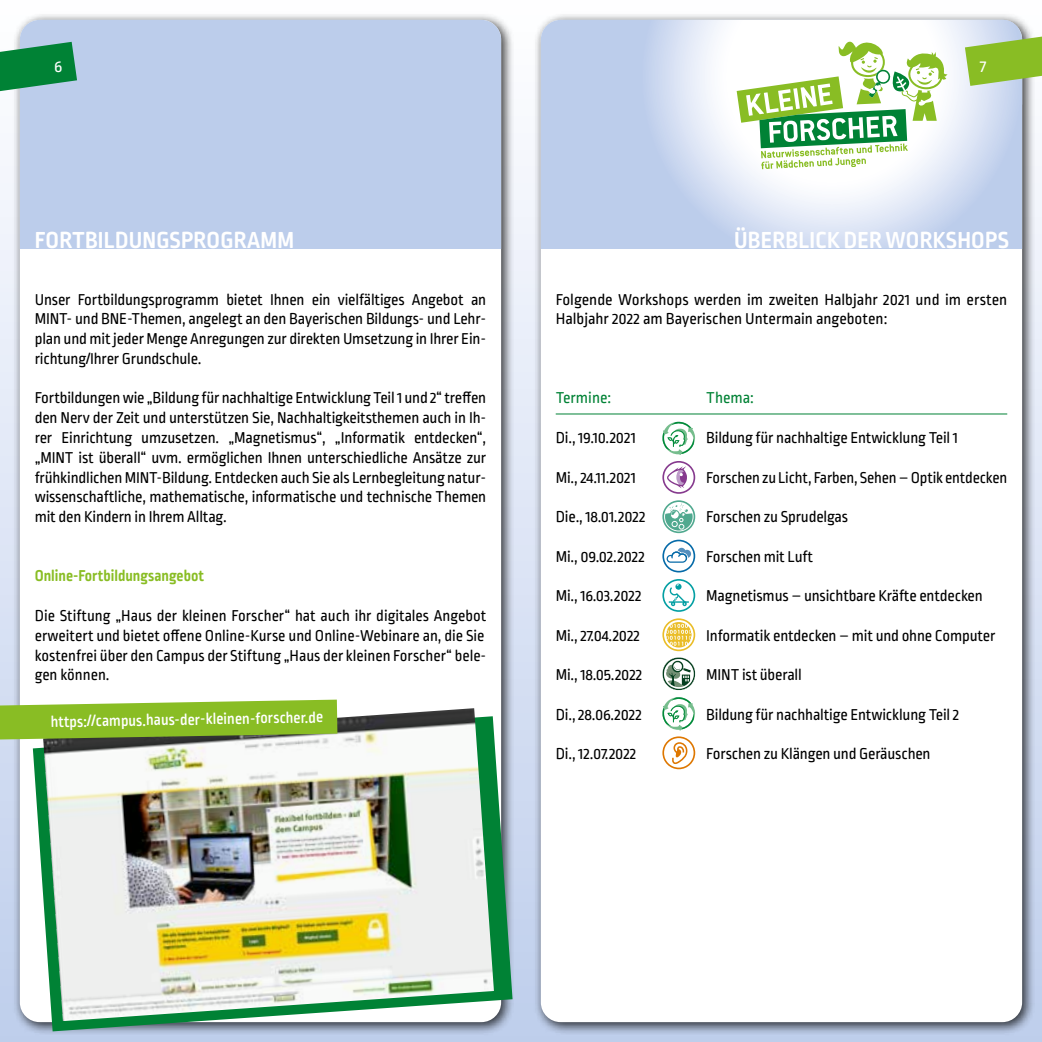
<style>
.page{position:relative;width:1042px;height:1042px;background:#fff}
.page>*{position:absolute;margin:0;border:0;box-sizing:border-box;transform-origin:0 0}
.t1{font:700 24.5px "Ropa Soft Pro";letter-spacing:.01em;color:#fff}
.t2{font:17.5px "Ropa Soft Pro";color:#fff}
.t3{font:16.62px/19.8px "Ropa Soft Pro";letter-spacing:-.01em;color:#000;text-align:justify}
.t4{font:500 16.62px "Ropa Soft Pro";color:#fff}
.t5{font:700 16.62px "Ropa Soft Pro";color:#89bd24}
.t6{font:16.62px "Ropa Soft Pro";color:#008235}
</style>
<div class="page">
<div style="left:521px;top:0;width:521px;height:1042px;background:linear-gradient(to bottom,#fff,#beceec)"></div>
<div style="left:0;top:0;width:521px;height:1042px;background:linear-gradient(to bottom,#fff,#beceec)"></div>
<div style="left:12px;top:12px;width:502px;height:1023px;background:#000;opacity:.75"></div>
<div style="left:20px;top:20px;width:481px;height:1002px;background:#fff;border-radius:20px"></div>
<div style="left:20px;top:20px;width:481px;height:228px;background:#bccdeb"></div>
<svg style="left:0;top:42px;width:77px;height:55px"></svg>
<div style="left:533px;top:12px;width:502px;height:1023px;background:#000;opacity:.75"></div>
<div style="left:541px;top:20px;width:481px;height:1002px;background:#fff;border-radius:20px"></div>
<div style="left:541px;top:20px;width:481px;height:228px;background:#bccdeb"></div>
<svg style="left:652px;top:20px;width:370px;height:228px"></svg>
<svg style="left:965px;top:31px;width:77px;height:55px;background:#a0c762"></svg>
<svg style="left:736px;top:36px;width:211px;height:133px;background:#c7e1bb"></svg>
<hr style="left:556px;top:413px;width:451px;height:1px;background:#008235">
<svg style="left:662px;top:657px;width:33px;height:33px"></svg>
<svg style="left:662px;top:461px;width:33px;height:33px"></svg>
<svg style="left:662px;top:736px;width:33px;height:33px"></svg>
<svg style="left:662px;top:500px;width:33px;height:33px"></svg>
<svg style="left:662px;top:579px;width:33px;height:33px"></svg>
<svg style="left:662px;top:540px;width:33px;height:32px"></svg>
<svg style="left:662px;top:421px;width:33px;height:34px"></svg>
<svg style="left:662px;top:697px;width:33px;height:33px"></svg>
<svg style="left:662px;top:618px;width:33px;height:33px"></svg>
<svg style="left:33px;top:716px;width:479px;height:315px"></svg>
<img style="left:43px;top:708px;width:451px;height:313px">
<svg style="left:0;top:699px;width:337px;height:40px;background:#91bd3c"></svg>
<p class="t2" style="left:54px;top:57px;width:10px">6</p>
<p class="t2" style="left:980px;top:57px;width:8px">7</p>
<h1 class="t1" style="left:35px;top:226px;width:261px">FORTBILDUNGSPROGRAMM</h1>
<h1 class="t1" style="left:734px;top:226px;width:276px">ÜBERBLICK DER WORKSHOPS</h1>
<p class="t3" style="left:35px;top:290px;width:453px">Unser Fortbildungsprogramm bietet Ihnen ein vielfältiges Angebot an MINT- und BNE-Themen, angelegt an den Bayerischen Bildungs- und Lehr&shy;plan und mit jeder Menge Anregungen zur direkten Umsetzung in Ihrer Ein&shy;richtung/Ihrer Grundschule.</p>
<p class="t3" style="left:35px;top:389px;width:453px">Fortbildungen wie „Bildung für nachhaltige Entwicklung Teil 1 und 2“ treffen den Nerv der Zeit und unterstützen Sie, Nachhaltigkeitsthemen auch in Ih&shy;rer Einrichtung umzusetzen. „Magnetismus“, „Informatik entdecken“, „MINT ist überall“ uvm. ermöglichen Ihnen unterschiedliche Ansätze zur frühkindlichen MINT-Bildung. Entdecken auch Sie als Lernbegleitung natur&shy;wissenschaftliche, mathematische, informatische und technische Themen mit den Kindern in Ihrem Alltag.</p>
<p class="t5" style="left:35px;top:566px;width:171px">Online-Fortbildungsangebot</p>
<p class="t3" style="left:35px;top:606px;width:453px">Die Stiftung „Haus der kleinen Forscher“ hat auch ihr digitales Angebot erweitert und bietet offene Online-Kurse und Online-Webinare an, die Sie kostenfrei über den Campus der Stiftung „Haus der kleinen Forscher“ bele&shy;gen können.</p>
<p class="t4" style="left:51px;top:712px;width:274px;rotate:-1deg">https://campus.haus-der-kleinen-forscher.de</p>
<p class="t3" style="left:556px;top:290px;width:453px">Folgende Workshops werden im zweiten Halbjahr 2021 und im ersten<br>Halbjahr 2022 am Bayerischen Untermain angeboten:</p>
<p class="t6" style="left:556px;top:389px;width:57px">Termine:</p>
<p class="t6" style="left:706px;top:389px;width:49px">Thema:</p>
<p class="t3" style="left:556px;top:429px;width:82px">Di., 19.10.2021</p>
<p class="t3" style="left:706px;top:429px;width:253px">Bildung für nachhaltige Entwicklung Teil 1</p>
<p class="t3" style="left:556px;top:468px;width:82px">Mi., 24.11.2021</p>
<p class="t3" style="left:706px;top:468px;width:302px">Forschen zu Licht, Farben, Sehen – Optik entdecken</p>
<p class="t3" style="left:556px;top:508px;width:91px">Die., 18.01.2022</p>
<p class="t3" style="left:706px;top:508px;width:143px">Forschen zu Sprudelgas</p>
<p class="t3" style="left:556px;top:547px;width:91px">Mi., 09.02.2022</p>
<p class="t3" style="left:706px;top:547px;width:108px">Forschen mit Luft</p>
<p class="t3" style="left:556px;top:587px;width:87px">Mi., 16.03.2022</p>
<p class="t3" style="left:706px;top:587px;width:278px">Magnetismus – unsichtbare Kräfte entdecken</p>
<p class="t3" style="left:556px;top:626px;width:86px">Mi., 27.04.2022</p>
<p class="t3" style="left:706px;top:626px;width:291px">Informatik entdecken – mit und ohne Computer</p>
<p class="t3" style="left:556px;top:666px;width:88px">Mi., 18.05.2022</p>
<p class="t3" style="left:706px;top:666px;width:97px">MINT ist überall</p>
<p class="t3" style="left:556px;top:705px;width:88px">Di., 28.06.2022</p>
<p class="t3" style="left:706px;top:705px;width:254px">Bildung für nachhaltige Entwicklung Teil 2</p>
<p class="t3" style="left:556px;top:745px;width:82px">Di., 12.07.2022</p>
<p class="t3" style="left:706px;top:745px;width:226px">Forschen zu Klängen und Geräuschen</p>
</div>
